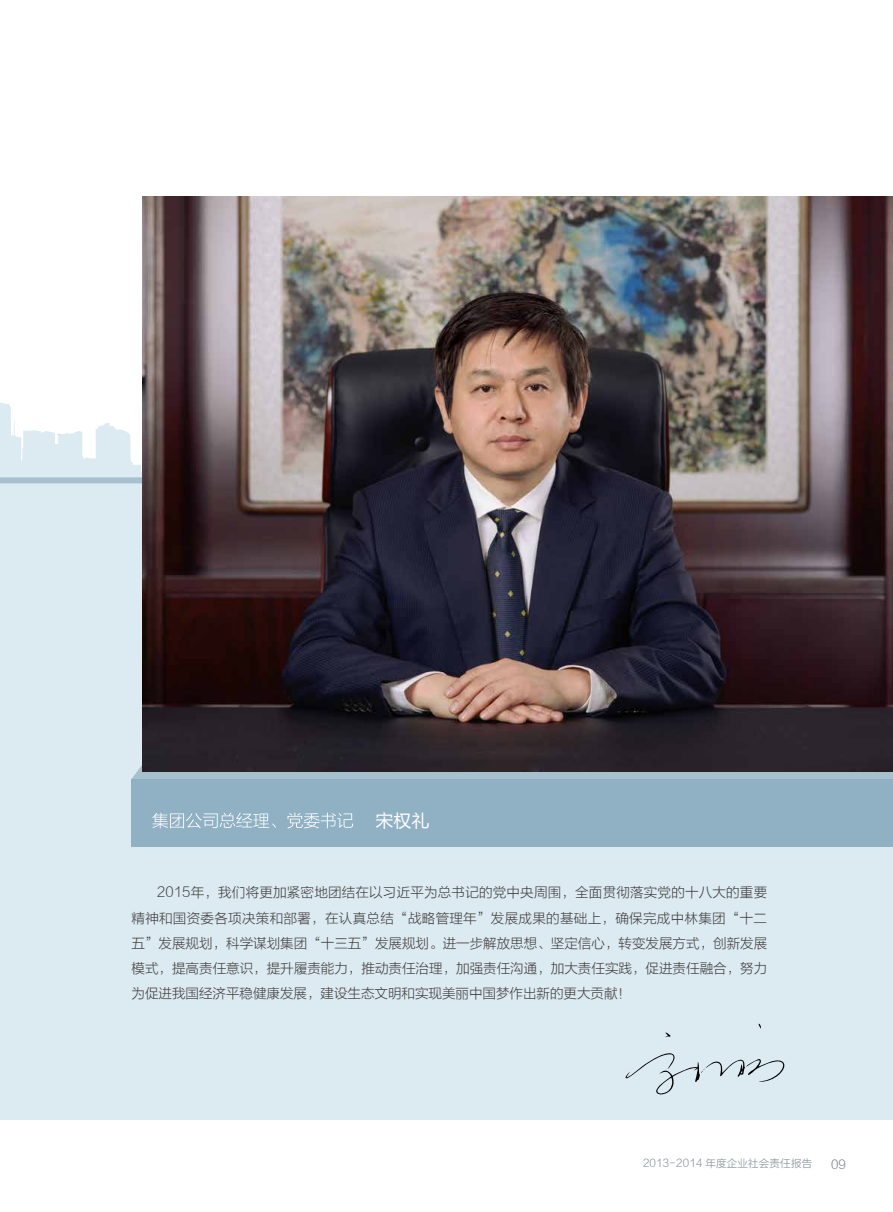
<style>
.page{position:relative;width:893px;height:1212px;background:#fff}
.page>*{position:absolute;margin:0;border:0;box-sizing:border-box;transform-origin:0 0}
.t1{font:18px "FZLTHJW GB1 0";color:#fff}
.t2{font:13.5px/25.2px "FZLTXHJW GB1 0";color:#3e3a39;text-align:justify}
.t3{font:12px "FZLTXHJW GB1 0";color:#617179}
.t4{font:10.5px "FZLTXHJW GB1 0";letter-spacing:.02em;color:#798890}
</style>
<div class="page">
<svg style="left:0;top:403px;width:142px;height:74px"></svg>
<div style="left:0;top:484px;width:893px;height:636px;background:#dceaf2"></div>
<svg style="left:132px;top:765px;width:761px;height:14px;background:#98adba"></svg>
<div style="left:0;top:477px;width:149px;height:6px;background:#a7c0ce"></div>
<div style="left:132px;top:779px;width:761px;height:67px;background:#90b0c3"></div>
<svg style="left:152px;top:812px;width:201px;height:16px"></svg>
<img style="left:142px;top:197px;width:751px;height:574px">
<svg style="left:665px;top:1032px;width:6px;height:5px"></svg>
<svg style="left:758px;top:1023px;width:3px;height:6px"></svg>
<svg style="left:625px;top:1053px;width:160px;height:41px"></svg>
<h1 class="t1" style="left:376px;top:810px;width:55px">宋权礼</h1>
<p class="t2" style="left:132px;top:880px;width:637px;text-indent:26px">2015年，我们将更加紧密地团结在以习近平为总书记的党中央周围，全面贯彻落实党的十八大的重要精神和国资委各项决策和部署，在认真总结“战略管理年”发展成果的基础上，确保完成中林集团“十二五”发展规划，科学谋划集团“十三五”发展规划。进一步解放思想、坚定信心，转变发展方式，创新发展模式，提高责任意识，提升履责能力，推动责任治理，加强责任沟通，加大责任实践，促进责任融合，努力为促进我国经济平稳健康发展，建设生态文明和实现美丽中国梦作出新的更大贡献！</p>
<p class="t4" style="left:643px;top:1158px;width:171px">2013- 2014 年度企业社会责任报告</p>
<p class="t3" style="left:831px;top:1158px;width:16px">09</p>
</div>
